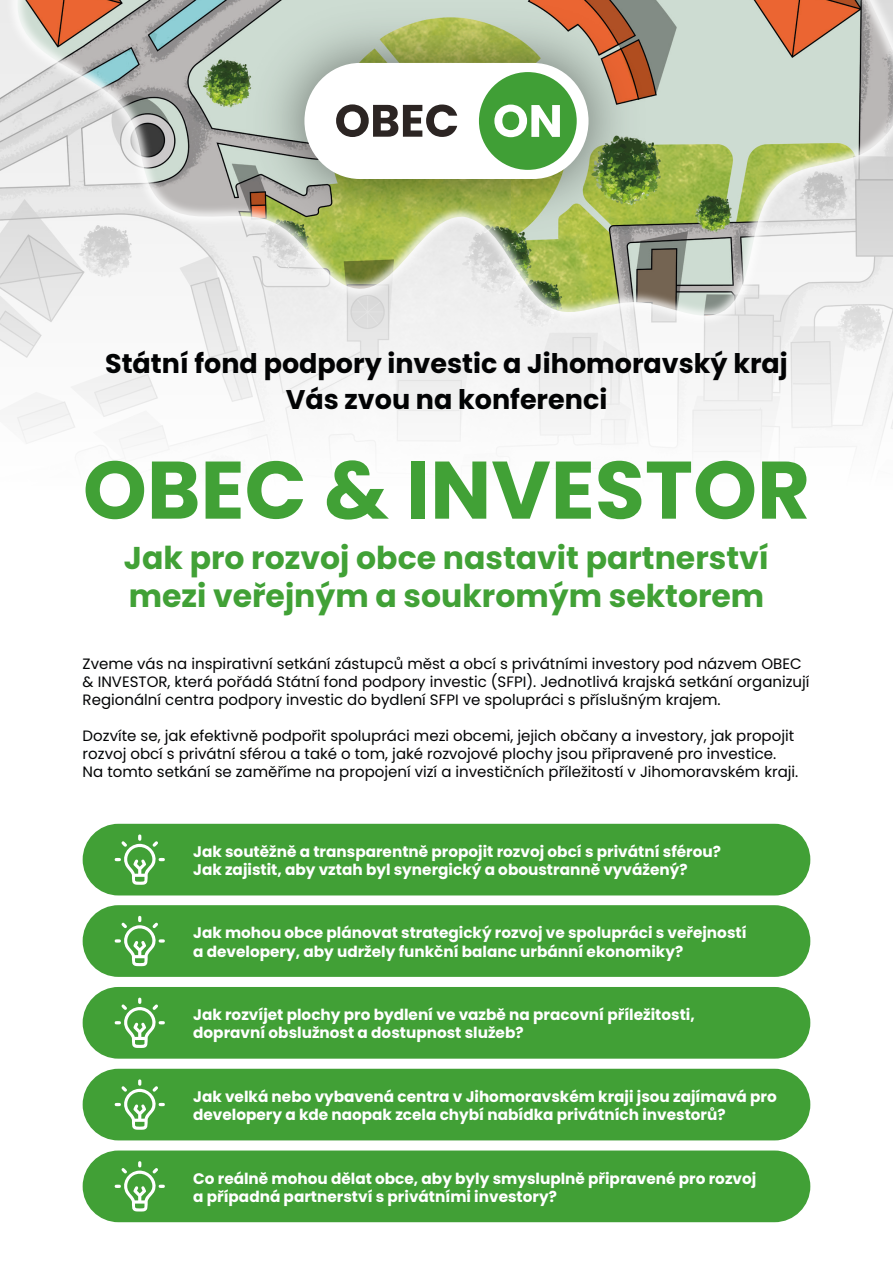
<style>
.page{position:relative;width:893px;height:1263px;background:#fff}
.page>*{position:absolute;margin:0;border:0;box-sizing:border-box;transform-origin:0 0}
.t1{font:700 81.45px "Poppins";color:#41a136}
.t2{font:700 31.5px/37.8px "Poppins";color:#41a136}
.t3{font:700 27px/36px "Poppins";color:#020304;text-align:center}
.t4{font:700 15.3px/18.3px "Poppins";color:#fff}
.t5{font:15px/18px "Poppins";color:#020304}
</style>
<div class="page">
<div style="left:0;top:0;width:893px;height:493px;background:#fafafa"></div>
<div style="left:83px;top:824px;width:727px;height:71px;background:#41a036;border-radius:36px"></div>
<div style="left:83px;top:905px;width:727px;height:72px;background:#41a036;border-radius:36px"></div>
<div style="left:83px;top:987px;width:727px;height:72px;background:#41a036;border-radius:36px"></div>
<div style="left:83px;top:1069px;width:727px;height:71px;background:#41a036;border-radius:36px"></div>
<div style="left:83px;top:1150px;width:727px;height:72px;background:#41a036;border-radius:36px"></div>
<svg style="left:114px;top:834px;width:51px;height:51px"></svg>
<svg style="left:114px;top:916px;width:51px;height:50px"></svg>
<svg style="left:114px;top:997px;width:51px;height:51px"></svg>
<svg style="left:114px;top:1079px;width:51px;height:51px"></svg>
<svg style="left:114px;top:1161px;width:51px;height:50px"></svg>
<img style="left:0;top:0;width:893px;height:374px">
<h3 class="t3" style="left:105px;top:346px;width:684px">Státní fond podpory investic a Jihomoravský kraj<br>Vás zvou na konferenci</h3>
<h1 class="t1" style="left:83px;top:443px;width:729px">OBEC &amp; INVESTOR</h1>
<h2 class="t2" style="left:124px;top:539px;width:647px">Jak pro rozvoj obce nastavit partnerství mezi veřejným a soukromým sektorem</h2>
<p class="t5" style="left:83px;top:655px;width:728px">Zveme vás na inspirativní setkání zástupců měst a obcí s privátními investory pod názvem OBEC &amp; INVESTOR, která pořádá Státní fond podpory investic (SFPI). Jednotlivá krajská setkání organizují<br>Regionální centra podpory investic do bydlení SFPI ve spolupráci s příslušným krajem.</p>
<p class="t5" style="left:83px;top:727px;width:717px">Dozvíte se, jak efektivně podpořit spolupráci mezi obcemi, jejich občany a investory, jak propojit rozvoj obcí s privátní sférou a také o tom, jaké rozvojové plochy jsou připravené pro investice.<br>Na tomto setkání se zaměříme na propojení vizí a investičních příležitostí v Jihomoravském kraji.</p>
<p class="t4" style="left:193px;top:842px;width:529px">Jak soutěžně a transparentně propojit rozvoj obcí s privátní sférou?<br>Jak zajistit, aby vztah byl synergický a oboustranně vyvážený?</p>
<p class="t4" style="left:193px;top:924px;width:555px">Jak mohou obce plánovat strategický rozvoj ve spolupráci s veřejností a developery, aby udržely funkční balanc urbánní ekonomiky?</p>
<p class="t4" style="left:193px;top:1005px;width:503px">Jak rozvíjet plochy pro bydlení ve vazbě na pracovní příležitosti, dopravní obslužnost a dostupnost služeb?</p>
<p class="t4" style="left:193px;top:1087px;width:585px">Jak velká nebo vybavená centra v Jihomoravském kraji jsou zajímavá pro developery a kde naopak zcela chybí nabídka privátních investorů?</p>
<p class="t4" style="left:193px;top:1169px;width:565px">Co reálně mohou dělat obce, aby byly smysluplně připravené pro rozvoj a případná partnerství s privátními investory?</p>
</div>
